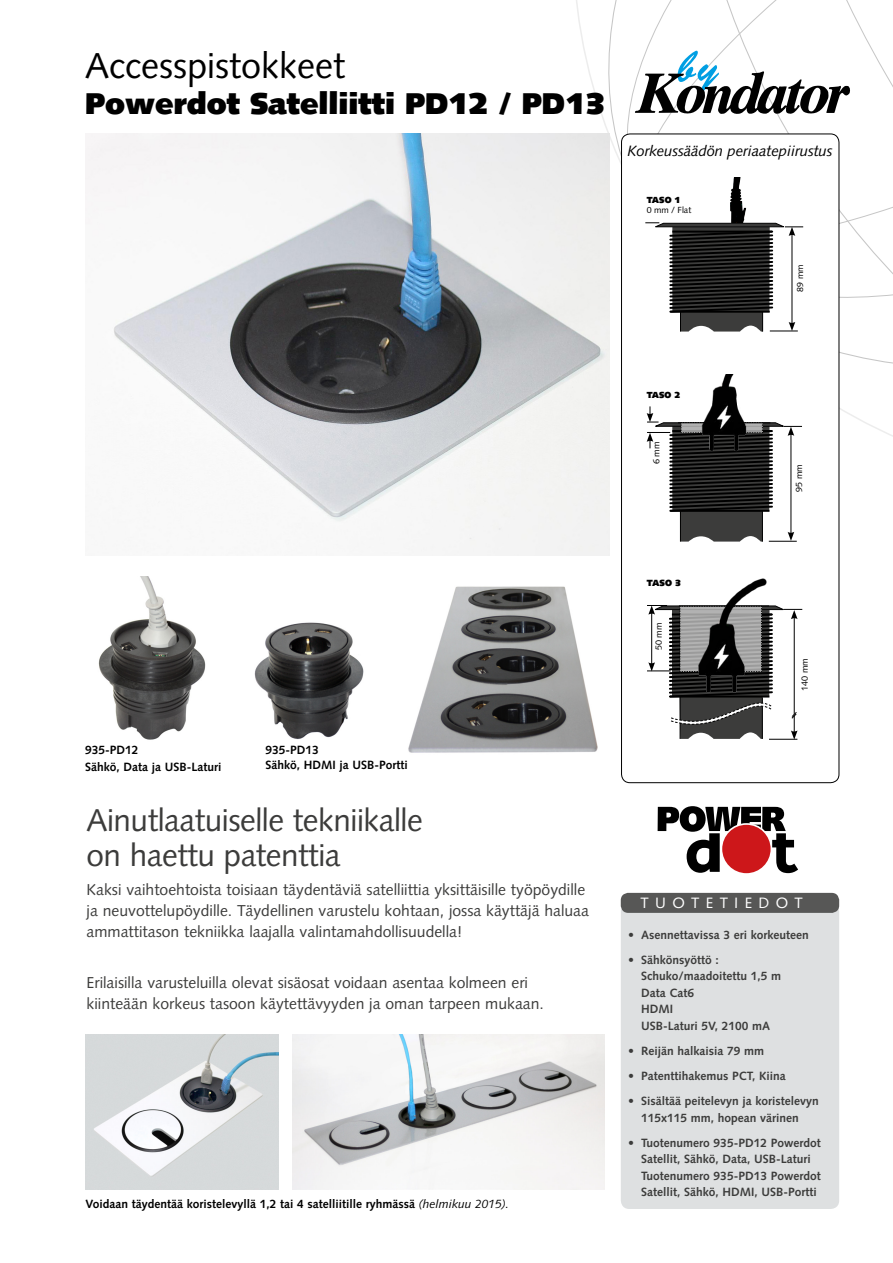
<style>
.page{position:relative;width:893px;height:1263px;background:#fff}
.page>*{position:absolute;margin:0;border:0;box-sizing:border-box;transform-origin:0 0}
.t1{font:36px "Syntax LT Std";color:#000}
.RUBBE{font:31.5px/34.5px "Syntax LT Std";letter-spacing:-.015em;color:#3c3c3b}
.t2{font:900 30px "Syntax LT Std";color:#000}
.RUBBE-2{font:15.75px/21px "Syntax LT Std";color:#3c3c3b}
.BRÖDTEXT{font:15.75px/21px "Syntax LT Std";color:#3c3c3b}
.BILDTEXT{font:italic 15px "Syntax LT Std";letter-spacing:-.01em;color:#000}
.t3{font:15px "Syntax LT Std";letter-spacing:.42em;color:#fff}
.TABELL{font:700 12px/16.5px "Syntax LT Std";color:#3c3c3b}
.BILDTEXT-2{font:700 12px/15px "Syntax LT Std";color:#000}
.t4{font:9px "Syntax LT Std";color:#000}
.t5{font:900 9px "Syntax LT Std";color:#000}
.t6{font:8.85px "Syntax LT Std";color:#000}
.t7{font:900 8.85px "Syntax LT Std";color:#000}
.s1{font-weight:400;font-style:italic}
</style>
<div class="page">
<svg style="left:605px;top:0;width:288px;height:285px"></svg>
<svg style="left:635px;top:51px;width:216px;height:63px"></svg>
<div style="left:621px;top:903px;width:218px;height:306px;background:#dee0e1;border-radius:9px"></div>
<div style="left:621px;top:893px;width:218px;height:20px;background:#575756;border-radius:8px"></div>
<img style="left:292px;top:1034px;width:312px;height:155px">
<img style="left:408px;top:586px;width:190px;height:167px">
<div style="left:621px;top:134px;width:218px;height:649px;background:#fff;border-radius:9px"></div>
<div style="left:621px;top:134px;width:218px;height:649px;border:1px solid #000;border-radius:9px"></div>
<svg style="left:645px;top:222px;width:158px;height:110px"></svg>
<img style="left:85px;top:134px;width:525px;height:422px">
<img style="left:85px;top:1034px;width:193px;height:155px">
<img style="left:98px;top:576px;width:108px;height:164px">
<img style="left:254px;top:622px;width:110px;height:117px">
<svg style="left:658px;top:806px;width:140px;height:67px"></svg>
<img style="left:724px;top:178px;width:28px;height:45px">
<img style="left:711px;top:375px;width:27px;height:31px">
<svg style="left:647px;top:406px;width:155px;height:136px"></svg>
<hr style="left:678px;top:422px;width:32px;height:1px;background:#000">
<hr style="left:738px;top:422px;width:32px;height:1px;background:#000">
<img style="left:726px;top:578px;width:41px;height:27px">
<svg style="left:647px;top:605px;width:155px;height:135px"></svg>
<hr style="left:679px;top:605px;width:90px;height:1px;background:#000">
<p class="t1" style="left:85px;top:44px;width:261px">Accesspistokkeet</p>
<p class="t2" style="left:85px;top:86px;width:522px">Powerdot Satelliitti PD12 / PD13</p>
<p class="BILDTEXT" style="left:627px;top:142px;width:207px">Korkeussäädön periaatepiirustus</p>
<p class="t7" style="left:647px;top:194px;width:35px">TASO 1</p>
<p class="t6" style="left:647px;top:205px;width:46px">0 mm / Flat</p>
<p class="t6" style="left:795px;top:292px;width:29px;rotate:-90deg">89 mm</p>
<p class="BILDTEXT-2" style="left:85px;top:742px;width:138px;line-height:16.5px">935-PD12<br>Sähkö, Data ja USB-Laturi</p>
<p class="BILDTEXT-2" style="left:265px;top:742px;width:144px">935-PD13<br>Sähkö, HDMI ja USB-Portti</p>
<p class="RUBBE" style="left:87px;top:803px;width:338px">Ainutlaatuiselle tekniikalle on haettu patenttia</p>
<p class="RUBBE-2" style="left:87px;top:879px;width:504px">Kaksi vaihtoehtoista toisiaan täydentäviä satelliittia yksittäisille työpöydille ja neuvottelupöydille. Täydellinen varustelu kohtaan, jossa käyttäjä haluaa ammattitason tekniikka laajalla valintamahdollisuudella!</p>
<p class="BRÖDTEXT" style="left:87px;top:972px;width:459px">Erilaisilla varusteluilla olevat sisäosat voidaan asentaa kolmeen eri kiinteään korkeus tasoon käytettävyyden ja oman tarpeen mukaan.</p>
<p class="BILDTEXT-2" style="left:85px;top:1197px;width:425px">Voidaan täydentää koristelevyllä 1,2 tai 4 satelliitille ryhmässä <span class="s1">(helmikuu 2015).</span></p>
<p class="t7" style="left:647px;top:390px;width:35px">TASO 2</p>
<p class="t4" style="left:651px;top:464px;width:24px;rotate:-90deg">6 mm</p>
<p class="t5" style="left:647px;top:578px;width:36px">TASO 3</p>
<p class="t4" style="left:653px;top:650px;width:29px;rotate:-90deg">50 mm</p>
<p class="t4" style="left:794px;top:492px;width:29px;rotate:-90deg">95 mm</p>
<p class="t4" style="left:799px;top:691px;width:34px;rotate:-90deg">140 mm</p>
<p class="t3" style="left:641px;top:894px;width:164px">TUOTETIEDOT</p>
<p class="TABELL" style="left:628px;top:927px;width:182px">• Asennettavissa 3 eri korkeuteen</p>
<p class="TABELL" style="left:641px;top:952px;width:142px;text-indent:-13px">• Sähkönsyöttö :<br>Schuko/maadoitettu 1,5 m<br>Data Cat6<br>HDMI<br>USB-Laturi 5V, 2100 mA</p>
<p class="TABELL" style="left:628px;top:1043px;width:137px">• Reijän halkaisia 79 mm</p>
<p class="TABELL" style="left:628px;top:1068px;width:159px">• Patenttihakemus PCT, Kiina</p>
<p class="TABELL" style="left:628px;top:1093px;width:192px;text-align:center">• Sisältää peitelevyn ja koristelevyn<br>115x115 mm, hopean värinen</p>
<p class="TABELL" style="left:641px;top:1134px;width:181px;text-indent:-13px">• Tuotenumero 935-PD12 Powerdot Satellit, Sähkö, Data, USB-Laturi Tuotenumero 935-PD13 Powerdot Satellit, Sähkö, HDMI, USB-Portti</p>
</div>
